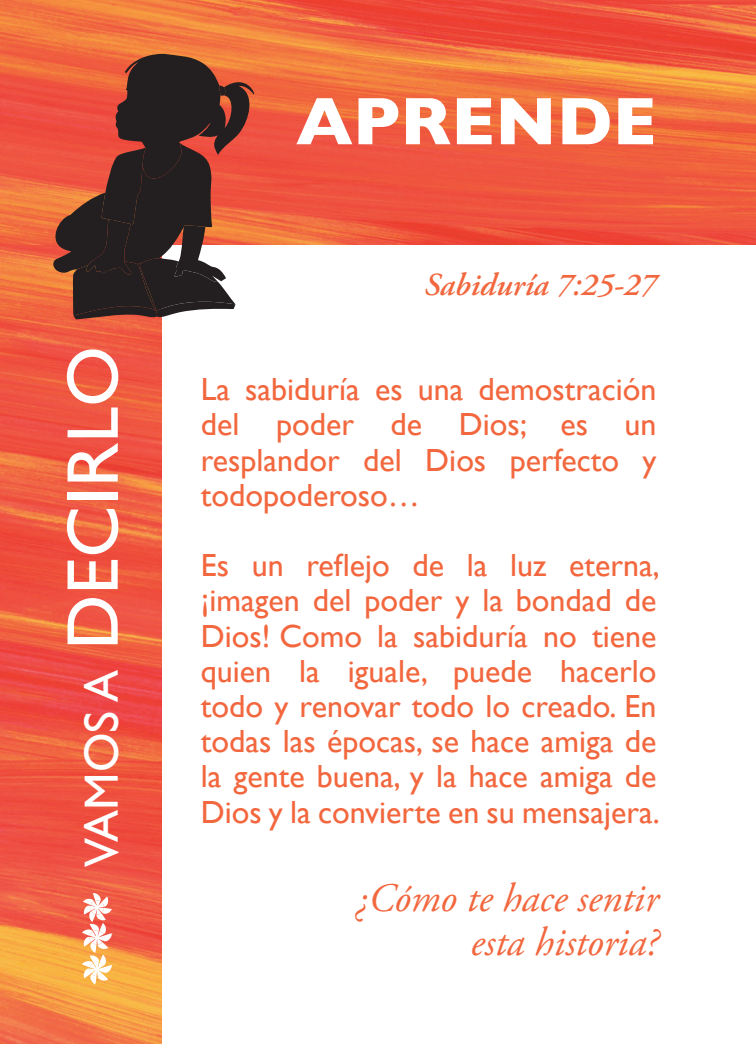
<style>
.page{position:relative;width:756px;height:1044px;background:#fff}
.page>*{position:absolute;margin:0;border:0;box-sizing:border-box;transform-origin:0 0}
.t1{font:73.6px "Gill Sans";color:#fff}
.t2{font:700 68px "Gill Sans";color:#fff}
.t3{font:italic 40.4px/44px "Adobe Garamond Pro";color:#f2673e;text-align:right}
.t4{font:32px/35.2px "Gill Sans";color:#f2673e;text-align:justify}
.t5{font:italic 600 32px "Adobe Garamond Pro";color:#f2673e}
.s1{font-size:48px}
</style>
<div class="page">
<img style="left:0;top:244px;width:162px;height:800px">
<img style="left:0;top:0;width:756px;height:244px">
<svg style="left:50px;top:54px;width:205px;height:265px;background:#7c453a"></svg>
<svg style="left:83px;top:894px;width:29px;height:90px"></svg>
<h1 class="t1" style="left:50px;top:867px;width:522px;rotate:-90deg"><span class="s1">VAMOS A</span> DECIRLO</h1>
<h2 class="t2" style="left:296px;top:67px;width:362px">APRENDE</h2>
<p class="t5" style="left:424px;top:266px;width:234px">Sabiduría 7:25-27</p>
<p class="t4" style="left:201px;top:371px;width:457px">La sabiduría es una demostración del poder de Dios; es un resplandor del Dios perfecto y todopoderoso…</p>
<p class="t4" style="left:201px;top:547px;width:460px">Es un reflejo de la luz eterna, ¡imagen del poder y la bondad de Dios! Como la sabiduría no tiene quien la iguale, puede hacerlo todo y renovar todo lo creado. En todas las épocas, se hace amiga de la gente buena, y la hace amiga de Dios y la convierte en su mensajera.</p>
<p class="t3" style="left:356px;top:878px;width:304px">¿Cómo te hace sentir esta historia?</p>
</div>
